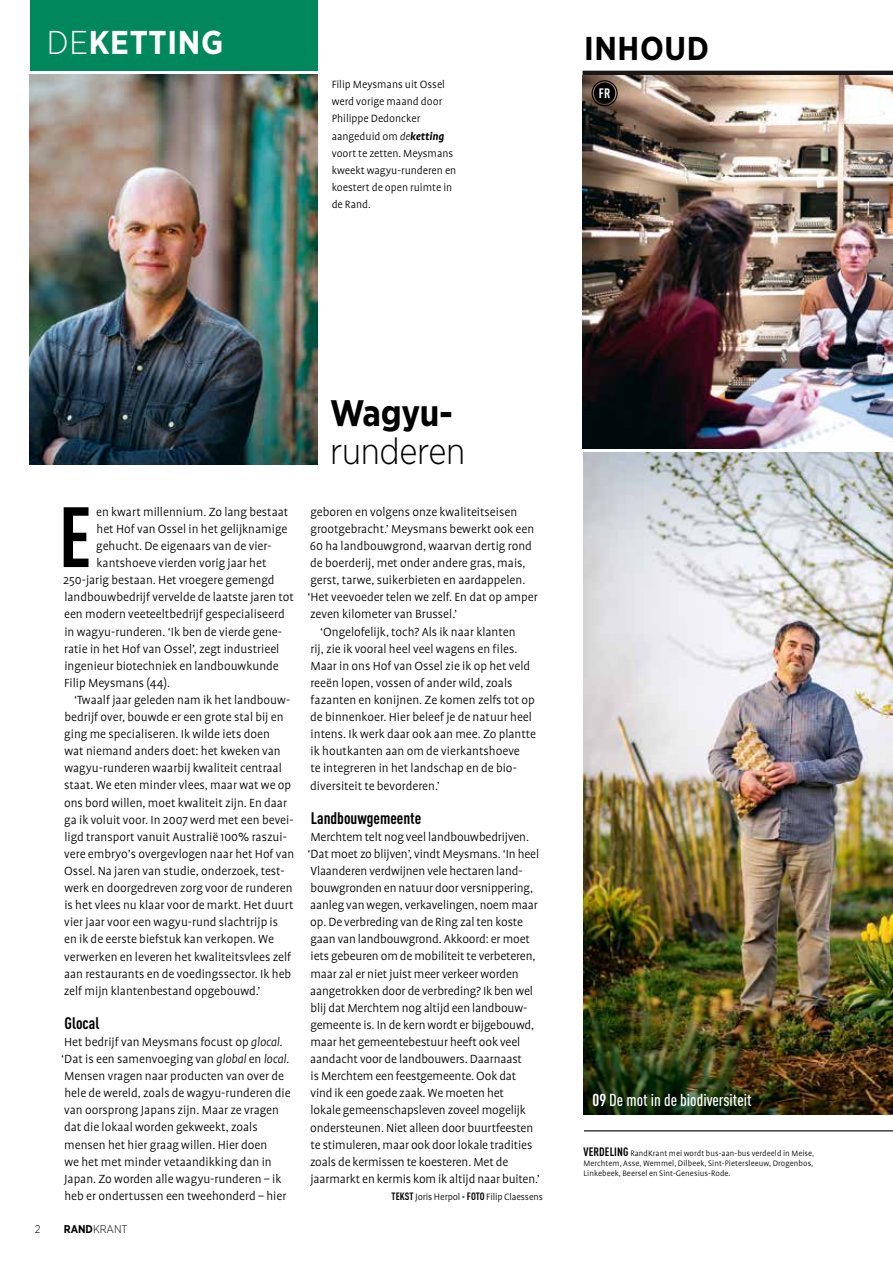
<style>
.page{position:relative;width:893px;height:1263px;background:#fff}
.page>*{position:absolute;margin:0;border:0;box-sizing:border-box;transform-origin:0 0}
.t1{font:700 condensed 84px "DINOT";color:#000}
.t2{font:300 36.9px "Gotham Narrow";letter-spacing:-.01em;color:#000}
.t3{font:700 36.9px "Gotham Narrow";letter-spacing:-.01em;color:#000}
.t4{font:700 33px "Gotham Narrow";letter-spacing:.02em;color:#fff}
.t5{font:700 33px "Gotham Narrow";letter-spacing:.02em;color:#000}
.t6{font:500 condensed 17.1px "DINOT";color:#fff}
.t7{font:700 condensed 16.5px "DINOT";color:#000}
.t8{font:300 13.5px/17.1px "Profile";color:#000}
.t9{font:700 condensed 13.5px "DINOT";color:#fff}
.t10{font:300 12px/17.1px "Profile";color:#000}
.t11{font:300 11.25px "Gotham Narrow";color:#000}
.t12{font:300 10.5px "Profile";letter-spacing:-.01em;color:#000}
.t13{font:300 9px/9.8px "Profile";letter-spacing:.01em;color:#000;text-align:justify}
.s1{font-weight:300}
.s2{font-style:italic}
.s3{font-weight:700;font-style:italic}
.s4{font-weight:700}
.s5{font-family:"DINOT";font-weight:700;font-stretch:condensed}
.s6{font-family:"Profile SC";color:#00885c}
.s7{font-family:"DINOT";font-weight:700;font-stretch:condensed;font-size:12px}
</style>
<div class="page">
<img style="left:584px;top:453px;width:309px;height:661px">
<hr style="left:584px;top:1130px;width:309px;height:1px;background:#000">
<img style="left:30px;top:75px;width:287px;height:389px">
<div style="left:30px;top:0;width:287px;height:70px;background:#00885c"></div>
<hr style="left:583px;top:71px;width:310px;height:4px;background:#1b1617">
<img style="left:583px;top:75px;width:310px;height:374px">
<div style="left:594px;top:82px;width:21px;height:22px;background:#000;border-radius:50%"></div>
<div style="left:592px;top:80px;width:26px;height:26px;border:1px solid #000;border-radius:50%"></div>
<h3 class="t4" style="left:47px;top:21px;width:178px"><span class="s1">DE</span>KETTING</h3>
<h3 class="t5" style="left:584px;top:27px;width:127px">INHOUD</h3>
<p class="t10" style="left:332px;top:76px;width:126px">Filip Meysmans uit Ossel werd vorige maand door<br>Philippe Dedoncker aangeduid om <span class="s2">de</span><span class="s3">ketting </span>voort te zetten. Meysmans kweekt wagyu-runderen en koestert de open ruimte in de Rand.</p>
<p class="t9" style="left:599px;top:85px;width:13px">FR</p>
<h2 class="t3" style="left:330px;top:389px;width:124px">Wagyu-</h2>
<h2 class="t2" style="left:330px;top:429px;width:136px">runderen</h2>
<p class="t8" style="left:96px;top:503px;width:194px">en kwart millennium. Zo lang bestaat</p>
<p class="t8" style="left:97px;top:520px;width:192px">het Hof van Ossel in het gelijknamige</p>
<p class="t8" style="left:96px;top:537px;width:177px">gehucht. De eigenaars van de vier-</p>
<p class="t8" style="left:97px;top:554px;width:171px">kantshoeve vierden vorig jaar het</p>
<p class="t8" style="left:63px;top:572px;width:213px">250-jarig bestaan. Het vroegere gemengd</p>
<p class="t8" style="left:64px;top:589px;width:231px">landbouwbedrijf vervelde de laatste jaren tot</p>
<p class="t8" style="left:64px;top:606px;width:222px">een modern veeteeltbedrijf gespecialiseerd</p>
<p class="t8" style="left:64px;top:623px;width:219px">in wagyu-runderen. ‘Ik ben de vierde gene-</p>
<p class="t8" style="left:64px;top:640px;width:217px">ratie in het Hof van Ossel’, zegt industrieel</p>
<p class="t8" style="left:64px;top:657px;width:216px">ingenieur biotechniek en landbouwkunde</p>
<p class="t8" style="left:64px;top:674px;width:107px">Filip Meysmans (44).</p>
<p class="t8" style="left:74px;top:691px;width:218px">‘Twaalf jaar geleden nam ik het landbouw-</p>
<p class="t8" style="left:64px;top:708px;width:221px">bedrijf over, bouwde er een grote stal bij en</p>
<p class="t8" style="left:64px;top:726px;width:207px">ging me specialiseren. Ik wilde iets doen</p>
<p class="t8" style="left:64px;top:743px;width:218px">wat niemand anders doet: het kweken van</p>
<p class="t8" style="left:64px;top:760px;width:219px">wagyu-runderen waarbij kwaliteit centraal</p>
<p class="t8" style="left:64px;top:777px;width:229px">staat. We eten minder vlees, maar wat we op</p>
<p class="t8" style="left:64px;top:794px;width:225px">ons bord willen, moet kwaliteit zijn. En daar</p>
<p class="t8" style="left:64px;top:811px;width:231px">ga ik voluit voor. In 2007 werd met een bevei-</p>
<p class="t8" style="left:64px;top:828px;width:224px">ligd transport vanuit Australië 100% raszui-</p>
<p class="t8" style="left:64px;top:845px;width:232px">vere embryo’s overgevlogen naar het Hof van</p>
<p class="t8" style="left:64px;top:862px;width:222px">Ossel. Na jaren van studie, onderzoek, test-</p>
<p class="t8" style="left:64px;top:879px;width:230px">werk en doorgedreven zorg voor de runderen</p>
<p class="t8" style="left:64px;top:897px;width:231px">is het vlees nu klaar voor de markt. Het duurt</p>
<p class="t8" style="left:64px;top:914px;width:215px">vier jaar voor een wagyu-rund slachtrijp is</p>
<p class="t8" style="left:64px;top:931px;width:212px">en ik de eerste biefstuk kan verkopen. We</p>
<p class="t8" style="left:64px;top:948px;width:228px">verwerken en leveren het kwaliteitsvlees zelf</p>
<p class="t8" style="left:64px;top:965px;width:229px">aan restaurants en de voedingssector. Ik heb</p>
<p class="t8" style="left:64px;top:982px;width:198px">zelf mijn klantenbestand opgebouwd.’</p>
<p class="t7" style="left:64px;top:1013px;width:37px">Glocal</p>
<p class="t8" style="left:61px;top:1033px;width:231px">Het bedrijf van Meysmans focust op <span class="s2">glocal. </span>‘Dat is een samenvoeging van <span class="s2">global</span> en <span class="s2">local.<br></span>Mensen vragen naar producten van over de hele de wereld, zoals de wagyu-runderen die van oorsprong Japans zijn. Maar ze vragen dat die lokaal worden gekweekt, zoals mensen het hier graag willen. Hier doen<br>we het met minder vetaandikking dan in Japan. Zo worden alle wagyu-runderen – ik heb er ondertussen een tweehonderd – hier</p>
<h1 class="t1" style="left:59px;top:486px;width:34px">E</h1>
<p class="t11" style="left:35px;top:1222px;width:7px">2</p>
<p class="t11" style="left:64px;top:1222px;width:65px"><span class="s4">RAND</span>KRANT</p>
<p class="t8" style="left:310px;top:503px;width:208px">geboren en volgens onze kwaliteitseisen</p>
<p class="t8" style="left:310px;top:520px;width:225px">grootgebracht.’ Meysmans bewerkt ook een</p>
<p class="t8" style="left:310px;top:537px;width:223px">60 ha landbouwgrond, waarvan dertig rond</p>
<p class="t8" style="left:310px;top:554px;width:217px">de boerderij, met onder andere gras, mais,</p>
<p class="t8" style="left:310px;top:572px;width:216px">gerst, tarwe, suikerbieten en aardappelen.</p>
<p class="t8" style="left:307px;top:589px;width:232px">‘Het veevoeder telen we zelf. En dat op amper</p>
<p class="t8" style="left:310px;top:606px;width:148px">zeven kilometer van Brussel.’</p>
<p class="t8" style="left:320px;top:623px;width:197px">‘Ongelofelijk, toch? Als ik naar klanten</p>
<p class="t8" style="left:310px;top:640px;width:209px">rij, zie ik vooral heel veel wagens en files.</p>
<p class="t8" style="left:310px;top:657px;width:221px">Maar in ons Hof van Ossel zie ik op het veld</p>
<p class="t8" style="left:310px;top:674px;width:204px">reeën lopen, vossen of ander wild, zoals</p>
<p class="t8" style="left:311px;top:691px;width:226px">fazanten en konijnen. Ze komen zelfs tot op</p>
<p class="t8" style="left:310px;top:708px;width:223px">de binnenkoer. Hier beleef je de natuur heel</p>
<p class="t8" style="left:311px;top:726px;width:227px">intens. Ik werk daar ook aan mee. Zo plantte</p>
<p class="t8" style="left:311px;top:743px;width:211px">ik houtkanten aan om de vierkantshoeve</p>
<p class="t8" style="left:311px;top:760px;width:206px">te integreren in het landschap en de bio-</p>
<p class="t8" style="left:310px;top:777px;width:131px">diversiteit te bevorderen.’</p>
<p class="t7" style="left:311px;top:808px;width:112px">Landbouwgemeente</p>
<p class="t8" style="left:307px;top:828px;width:234px">Merchtem telt nog veel landbouwbedrijven. ‘Dat moet zo blijven’, vindt Meysmans. ‘In heel Vlaanderen verdwijnen vele hectaren land&shy;bouwgronden en natuur door versnippering, aanleg van wegen, verkavelingen, noem maar op. De verbreding van de Ring zal ten koste gaan van landbouwgrond. Akkoord: er moet iets gebeuren om de mobiliteit te verbeteren, maar zal er niet juist meer verkeer worden aangetrokken door de verbreding? Ik ben wel blij dat Merchtem nog altijd een landbouw&shy;gemeente is. In de kern wordt er bijgebouwd, maar het gemeentebestuur heeft ook veel aandacht voor de landbouwers. Daarnaast<br>is Merchtem een feestgemeente. Ook dat<br>vind ik een goede zaak. We moeten het<br>lokale gemeenschapsleven zoveel mogelijk ondersteunen. Niet alleen door buurtfeesten te stimuleren, maar ook door lokale tradities zoals de kermissen te koesteren. Met de jaarmarkt en kermis kom ik altijd naar buiten.’</p>
<p class="t12" style="left:392px;top:1191px;width:153px"><span class="s5">TEKST</span> Joris Herpol <span class="s6">•</span> <span class="s5">FOTO</span> Filip Claessens</p>
<p class="t6" style="left:592px;top:1089px;width:161px"><span class="s4">09</span> De mot in de biodiversiteit</p>
<p class="t13" style="left:583px;top:1149px;width:232px"><span class="s7">VERDELING</span> RandKrant mei wordt bus-aan-bus verdeeld in Meise, Merchtem, Asse, Wemmel, Dilbeek, Sint-Pietersleeuw, Drogenbos, Linkebeek, Beersel en Sint-Genesius-Rode.</p>
</div>
